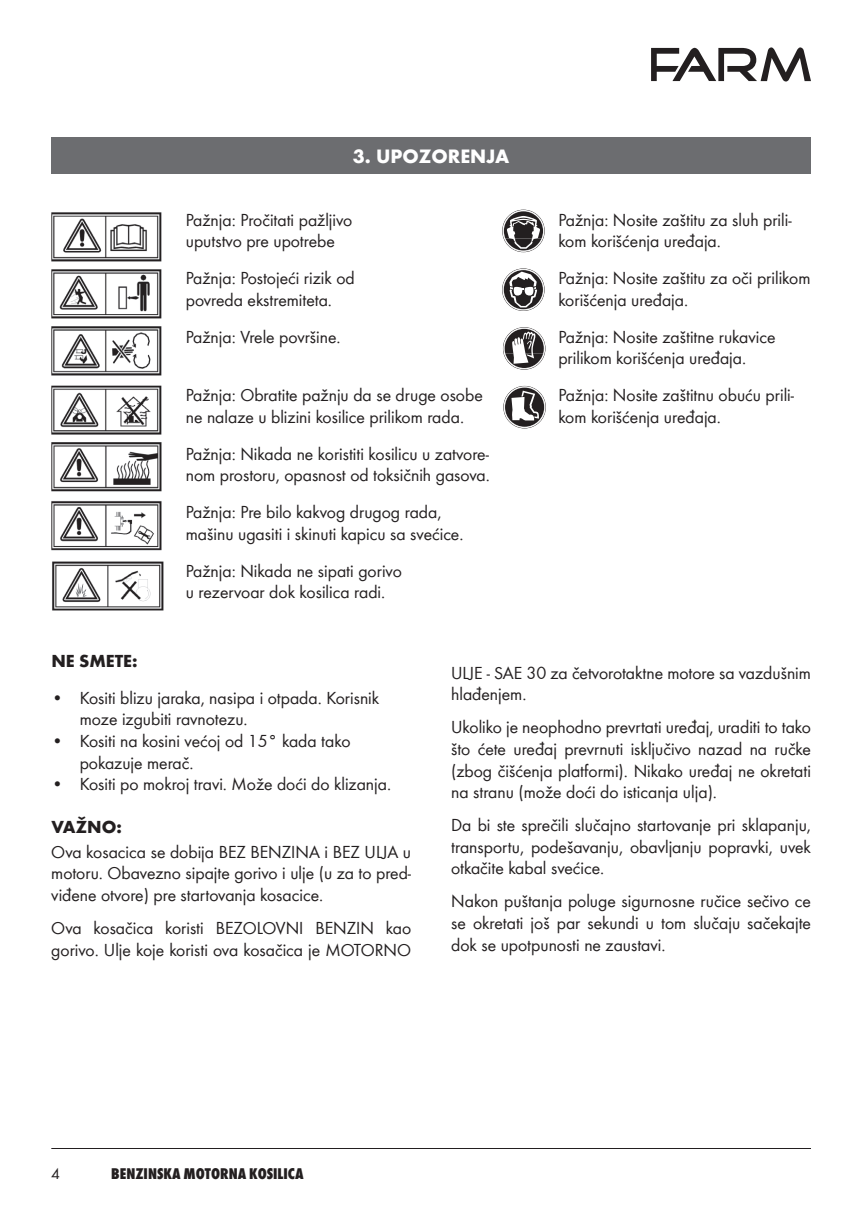
<style>
.page{position:relative;width:851px;height:1214px;background:#fff}
.page>*{position:absolute;margin:0;border:0;box-sizing:border-box;transform-origin:0 0}
.t1{font:700 20px "Wuerth";color:#fff}
.t2{font:18px/21.6px "Wuerth";color:#231f20}
.t3{font:700 18px "Wuerth";color:#231f20}
.t4{font:800 condensed 16px "Wuerth";color:#231f20}
.t5{font:16px "Wuerth";color:#231f20}
</style>
<div class="page">
<svg style="left:651px;top:47px;width:159px;height:34px"></svg>
<div style="left:51px;top:138px;width:759px;height:36px;background:#6c6d70"></div>
<img style="left:51px;top:212px;width:113px;height:398px">
<svg style="left:502px;top:268px;width:42px;height:43px"></svg>
<div style="left:502px;top:269px;width:42px;height:41px;border:1px solid #fff;border-radius:50%"></div>
<svg style="left:503px;top:270px;width:40px;height:39px"></svg>
<svg style="left:509px;top:271px;width:28px;height:36px"></svg>
<svg style="left:503px;top:386px;width:42px;height:42px"></svg>
<div style="left:504px;top:386px;width:41px;height:42px;border:1px solid #fff;border-radius:50%"></div>
<svg style="left:505px;top:387px;width:39px;height:39px"></svg>
<svg style="left:503px;top:327px;width:42px;height:42px"></svg>
<div style="left:503px;top:328px;width:41px;height:41px;border:1px solid #fff;border-radius:50%"></div>
<svg style="left:504px;top:329px;width:39px;height:39px"></svg>
<svg style="left:502px;top:210px;width:42px;height:42px"></svg>
<div style="left:502px;top:210px;width:42px;height:41px;border:1px solid #fff;border-radius:50%"></div>
<svg style="left:504px;top:211px;width:39px;height:39px"></svg>
<hr style="left:51px;top:1147px;width:759px;height:1px;background:#231f20">
<p class="t1" style="left:353px;top:142px;width:158px">3. UPOZORENJA</p>
<p class="t2" style="left:186px;top:208px;width:168px">Pažnja: Pročitati pažljivo uputstvo pre upotrebe</p>
<p class="t2" style="left:186px;top:266px;width:170px">Pažnja: Postojeći rizik od povreda ekstremiteta.</p>
<p class="t2" style="left:186px;top:325px;width:156px">Pažnja: Vrele površine.</p>
<p class="t2" style="left:186px;top:383px;width:298px">Pažnja: Obratite pažnju da se druge osobe ne nalaze u blizini kosilice prilikom rada.</p>
<p class="t2" style="left:186px;top:442px;width:305px">Pažnja: Nikada ne koristiti kosilicu u zatvore&shy;nom prostoru, opasnost od toksičnih gasova.</p>
<p class="t2" style="left:186px;top:500px;width:279px">Pažnja: Pre bilo kakvog drugog rada, mašinu ugasiti i skinuti kapicu sa svećice.</p>
<p class="t2" style="left:186px;top:559px;width:217px">Pažnja: Nikada ne sipati gorivo u rezervoar dok kosilica radi.</p>
<p class="t2" style="left:558px;top:208px;width:235px">Pažnja: Nosite zaštitu za sluh prili&shy;kom korišćenja uređaja.</p>
<p class="t2" style="left:558px;top:266px;width:253px">Pažnja: Nosite zaštitu za oči prilikom korišćenja uređaja.</p>
<p class="t2" style="left:558px;top:325px;width:218px">Pažnja: Nosite zaštitne rukavice prilikom korišćenja uređaja.</p>
<p class="t2" style="left:558px;top:383px;width:237px">Pažnja: Nosite zaštitnu obuću prili&shy;kom korišćenja uređaja.</p>
<p class="t3" style="left:51px;top:647px;width:88px">NE SMETE:</p>
<p class="t2" style="left:80px;top:686px;width:301px;text-indent:-28px">• Kositi blizu jaraka, nasipa i otpada. Korisnik moze izgubiti ravnotezu.</p>
<p class="t2" style="left:80px;top:729px;width:272px;text-indent:-28px">• Kositi na kosini većoj od 15° kada tako pokazuje merač.</p>
<p class="t2" style="left:51px;top:772px;width:341px">• Kositi po mokroj travi. Može doći do klizanja.</p>
<p class="t3" style="left:51px;top:813px;width:72px">VAŽNO:</p>
<p class="t2" style="left:51px;top:840px;width:361px;text-align:justify">Ova kosacica se dobija BEZ BENZINA i BEZ ULJA u motoru. Obavezno sipajte gorivo i ulje (u za to pred&shy;viđene otvore) pre startovanja kosacice.</p>
<p class="t2" style="left:51px;top:916px;width:361px">Ova kosačica koristi BEZOLOVNI BENZIN kao gorivo. Ulje koje koristi ova kosačica je MOTORNO</p>
<p class="t2" style="left:451px;top:661px;width:361px">ULJE - SAE 30 za četvorotaktne motore sa vazdušnim hlađenjem.</p>
<p class="t2" style="left:451px;top:715px;width:361px;text-align:justify">Ukoliko je neophodno prevrtati uređaj, uraditi to tako što ćete uređaj prevrnuti isključivo nazad na ručke (zbog čišćenja platformi). Nikako uređaj ne okretati na stranu (može doći do isticanja ulja).</p>
<p class="t2" style="left:451px;top:813px;width:361px;text-align:justify">Da bi ste sprečili slučajno startovanje pri sklapanju, transportu, podešavanju, obavljanju popravki, uvek otkačite kabal svećice.</p>
<p class="t2" style="left:451px;top:889px;width:361px;text-align:justify">Nakon puštanja poluge sigurnosne ručice sečivo ce se okretati još par sekundi u tom slučaju sačekajte dok se upotpunosti ne zaustavi.</p>
<p class="t5" style="left:51px;top:1162px;width:10px">4</p>
<p class="t4" style="left:111px;top:1162px;width:194px">BENZINSKA MOTORNA KOSILICA</p>
</div>
